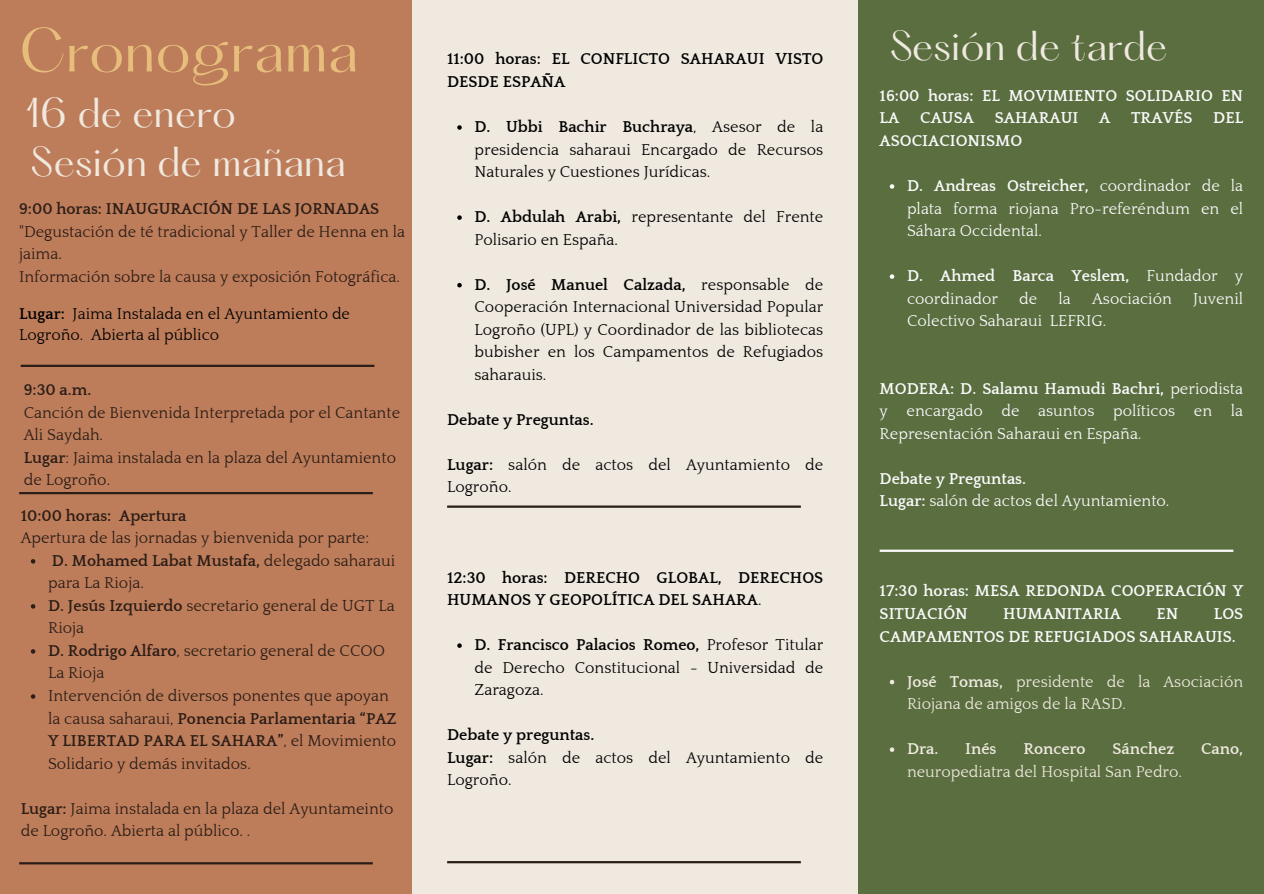
<style>
.page{position:relative;width:1264px;height:894px;background:#fff}
.page>*{position:absolute;margin:0;border:0;box-sizing:border-box;transform-origin:0 0}
.t1{font:54px "Hatton";color:#e6bd7b}
.t2{font:36.45px "Hatton";color:#efe9df}
.t3{font:16.05px/22.5px "Quattrocento";color:#2b1d17}
.t4{font:16.05px/22.5px "Quattrocento";color:#000}
.t5{font:16.05px/22.5px "Quattrocento";color:#fafbfb;text-align:justify}
.t6{font:700 16.05px/22.5px "Quattrocento";color:#fafbfb}
.t7{font:700 16.05px/22.5px "Quattrocento";color:#000}
.t8{font:16.05px/22.5px "Quattrocento";color:#efe9df}
.t9{font:700 16.05px "Quattrocento";color:#2b1d17}
.t10{font:700 16.05px "Quattrocento";color:#efe9df}
.s1{font-weight:700}
.s2{font-weight:400}
</style>
<div class="page">
<div style="left:0;top:0;width:1263px;height:893px;background:#efe9df"></div>
<div style="left:0;top:0;width:412px;height:893px;background:#be7d5a"></div>
<div style="left:858px;top:0;width:405px;height:893px;background:#5a6e40"></div>
<svg style="left:457px;top:125px;width:5px;height:5px"></svg>
<svg style="left:457px;top:215px;width:5px;height:5px"></svg>
<svg style="left:457px;top:283px;width:5px;height:4px"></svg>
<svg style="left:457px;top:643px;width:5px;height:4px"></svg>
<svg style="left:889px;top:184px;width:5px;height:5px"></svg>
<svg style="left:889px;top:274px;width:5px;height:5px"></svg>
<svg style="left:889px;top:679px;width:5px;height:5px"></svg>
<svg style="left:889px;top:747px;width:5px;height:4px"></svg>
<svg style="left:31px;top:559px;width:4px;height:4px"></svg>
<svg style="left:31px;top:604px;width:4px;height:4px"></svg>
<svg style="left:31px;top:649px;width:4px;height:4px"></svg>
<svg style="left:31px;top:694px;width:4px;height:4px"></svg>
<hr style="left:19px;top:861px;width:354px;height:3px;background:#2b1d17">
<hr style="left:21px;top:364px;width:353px;height:3px;background:#2b1d17">
<hr style="left:19px;top:492px;width:354px;height:2px;background:#2b1d17">
<hr style="left:447px;top:505px;width:353px;height:2px;background:#2b1d17">
<hr style="left:447px;top:860px;width:353px;height:3px;background:#2b1d17">
<hr style="left:879px;top:549px;width:354px;height:2px;background:#fafbfb">
<h1 class="t1" style="left:19px;top:21px;width:341px">Cronograma</h1>
<h2 class="t2" style="left:26px;top:93px;width:212px">16 de enero</h2>
<h2 class="t2" style="left:31px;top:142px;width:317px">Sesión de mañana</h2>
<p class="t9" style="left:19px;top:200px;width:362px">9:00 horas: INAUGURACIÓN DE LAS JORNADAS</p>
<p class="t3" style="left:19px;top:221px;width:387px">"Degustación de té tradicional y Taller de Henna en la jaima.<br>Información sobre la causa y exposición Fotográfica.</p>
<p class="t4" style="left:19px;top:303px;width:332px;line-height:21.5px"><span class="s1">Lugar:</span> Jaima Instalada en el Ayuntamiento de<br>Logroño. Abierta al público</p>
<p class="t9" style="left:24px;top:381px;width:69px">9:30 a.m.</p>
<p class="t3" style="left:24px;top:401px;width:378px">Canción de Bienvenida Interpretada por el Cantante<br>Ali Saydah.<br><span class="s1">Lugar</span>: Jaima instalada en la plaza del Ayuntamiento de Logroño.</p>
<p class="t9" style="left:21px;top:507px;width:167px">10:00 horas: Apertura</p>
<p class="t3" style="left:48px;top:527px;width:350px;text-indent:-27px">Apertura de las jornadas y bienvenida por parte:<br><span class="s1">D. Mohamed Labat Mustafa,</span> delegado saharaui para La Rioja.<br><span class="s1">D. Jesús Izquierdo</span> secretario general de UGT La Rioja<br><span class="s1">D. Rodrigo Alfaro</span>, secretario general de CCOO La Rioja<br>Intervención de diversos ponentes que apoyan la causa saharaui, <span class="s1">Ponencia Parlamentaria “PAZ Y LIBERTAD PARA EL SAHARA”</span>, el Movimiento Solidario y demás invitados.</p>
<p class="t3" style="left:21px;top:797px;width:374px"><span class="s1">Lugar:</span> Jaima instalada en la plaza del Ayuntameinto de Logroño. Abierta al público. .</p>
<p class="t7" style="left:447px;top:48px;width:378px">11:00 horas: EL CONFLICTO SAHARAUI VISTO<br>DESDE ESPAÑA</p>
<p class="t4" style="left:474px;top:116px;width:350px;text-align:justify"><span class="s1">D. Ubbi Bachir Buchraya</span>, Asesor de la presidencia saharaui Encargado de Recursos Naturales y Cuestiones Jurídicas.</p>
<p class="t4" style="left:474px;top:206px;width:350px"><span class="s1">D. Abdulah Arabi,</span> representante del Frente<br>Polisario en España.</p>
<p class="t4" style="left:474px;top:273px;width:350px;text-align:justify"><span class="s1">D. José Manuel Calzada,</span> responsable de Cooperación Internacional Universidad Popular Logroño (UPL) y Coordinador de las bibliotecas bubisher en los Campamentos de Refugiados saharauis.</p>
<p class="t7" style="left:447px;top:408px;width:148px">Debate y Preguntas.</p>
<p class="t4" style="left:447px;top:454px;width:378px"><span class="s1">Lugar:</span> salón de actos del Ayuntamiento de<br>Logroño.</p>
<p class="t7" style="left:447px;top:566px;width:378px">12:30 horas: DERECHO GLOBAL, DERECHOS<br>HUMANOS Y GEOPOLÍTICA DEL SAHARA<span class="s2">.</span></p>
<p class="t4" style="left:474px;top:634px;width:350px;text-align:justify"><span class="s1">D. Francisco Palacios Romeo,</span> Profesor Titular de Derecho Constitucional - Universidad de Zaragoza.</p>
<p class="t4" style="left:447px;top:724px;width:378px"><span class="s1">Debate y preguntas.<br>Lugar:</span> salón de actos del Ayuntamiento de<br>Logroño.</p>
<h2 class="t2" style="left:889px;top:26px;width:280px">Sesión de tarde</h2>
<p class="t6" style="left:879px;top:85px;width:365px">16:00 horas: EL MOVIMIENTO SOLIDARIO EN<br>LA</p>
<p class="t6" style="left:920px;top:107px;width:55px">CAUSA</p>
<p class="t6" style="left:994px;top:107px;width:85px">SAHARAUI</p>
<p class="t6" style="left:1099px;top:107px;width:13px">A</p>
<p class="t6" style="left:1131px;top:107px;width:63px">TRAVÉS</p>
<p class="t6" style="left:1213px;top:107px;width:31px">DEL</p>
<p class="t6" style="left:879px;top:130px;width:144px">ASOCIACIONISMO</p>
<p class="t5" style="left:907px;top:175px;width:338px"><span class="s1">D. Andreas Ostreicher,</span> coordinador de la plata forma riojana Pro-referéndum en el Sáhara Occidental.</p>
<p class="t5" style="left:907px;top:265px;width:338px"><span class="s1">D. Ahmed Barca Yeslem,</span> Fundador y coordinador</p>
<p class="t5" style="left:1019px;top:287px;width:20px">de</p>
<p class="t5" style="left:1058px;top:287px;width:14px">la</p>
<p class="t5" style="left:1092px;top:287px;width:81px">Asociación</p>
<p class="t5" style="left:1193px;top:287px;width:52px">Juvenil</p>
<p class="t5" style="left:907px;top:310px;width:201px">Colectivo Saharaui LEFRIG.</p>
<p class="t5" style="left:879px;top:377px;width:365px"><span class="s1">MODERA: D. Salamu Hamudi Bachri,</span> periodista y encargado de asuntos políticos en la Representación Saharaui en España.</p>
<p class="t5" style="left:879px;top:467px;width:291px"><span class="s1">Debate y Preguntas.<br>Lugar:</span> salón de actos del Ayuntamiento.</p>
<p class="t6" style="left:879px;top:580px;width:365px">17:30 horas: MESA REDONDA COOPERACIÓN Y<br>SITUACIÓN</p>
<p class="t6" style="left:879px;top:602px;width:365px;text-indent:334px">LOS<br>CAMPAMENTOS DE REFUGIADOS SAHARAUIS.</p>
<p class="t8" style="left:907px;top:670px;width:338px"><span class="s1">José Tomas,</span> presidente de la Asociación<br>Riojana de amigos de la RASD.</p>
<p class="t10" style="left:907px;top:740px;width:33px">Dra.</p>
<p class="t10" style="left:965px;top:740px;width:33px">Inés</p>
<p class="t10" style="left:1023px;top:740px;width:64px">Roncero</p>
<p class="t10" style="left:1112px;top:740px;width:63px">Sánchez</p>
<p class="t10" style="left:1201px;top:740px;width:44px">Cano,</p>
<p class="t8" style="left:907px;top:760px;width:276px">neuropediatra del Hospital San Pedro.</p>
<p class="t6" style="left:1003px;top:602px;width:119px">HUMANITARIA</p>
<p class="t6" style="left:1156px;top:602px;width:23px">EN</p>
</div>
